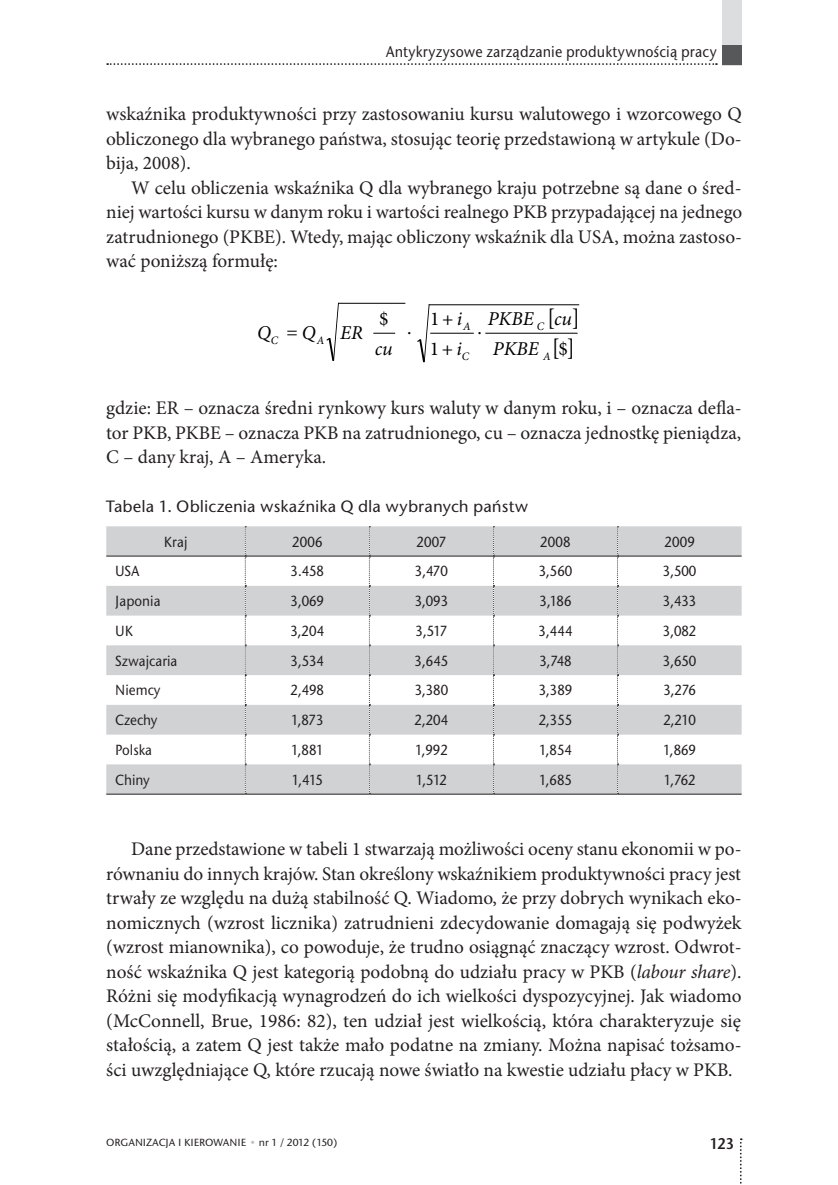
<style>
.page{position:relative;width:838px;height:1185px;background:#fff}
.page>*{position:absolute;margin:0;border:0;box-sizing:border-box;transform-origin:0 0}
.t1{font:23.45px "Minion Pro";color:#000001}
.t2{font:italic 19.6px "Minion Pro";color:#000001}
.t3{font:19.6px "Minion Pro";color:#000001}
.t4{font:19.25px/24.5px "Minion Pro";color:#231f20;text-align:justify}
.t5{font:500 16.62px "Stone Sans Itc TOT";color:#231f20}
.t6{font:500 15.75px "Stone Sans Itc TOT";letter-spacing:.01em;color:#231f20;scale:.9 1}
.t7{font:15.75px "Stone Sans Itc TOT Semi";color:#231f20;scale:.9 1}
.t8{font:500 14.88px "Stone Sans Itc TOT";color:#231f20;scale:.9 1}
.t9{font:italic 11.38px "Minion Pro";color:#000001}
.t10{font:500 10.5px "Stone Sans Itc TOT";color:#231f20}
.s1{font-style:italic}
.s2{font-size:19.6px}
.s3{font-style:normal}
.s4{color:#bcbdc0}
</style>
<div class="page">
<svg style="left:740px;top:1138px;width:1px;height:46px"></svg>
<div style="left:721px;top:0;width:20px;height:65px;background:#dcdddf"></div>
<svg style="left:107px;top:63px;width:609px;height:2px"></svg>
<div style="left:721px;top:45px;width:20px;height:20px;background:#57585a"></div>
<svg style="left:373px;top:333px;width:22px;height:1px"></svg>
<svg style="left:326px;top:304px;width:13px;height:57px"></svg>
<hr style="left:338px;top:303px;width:67px;height:1px;background:#000001">
<hr style="left:430px;top:333px;width:43px;height:1px;background:#000001">
<hr style="left:485px;top:333px;width:92px;height:1px;background:#000001">
<svg style="left:417px;top:305px;width:12px;height:57px"></svg>
<hr style="left:428px;top:304px;width:151px;height:1px;background:#000001">
<svg style="left:106px;top:526px;width:635px;height:268px"></svg>
<hr style="left:106px;top:556px;width:139px;height:1px;background:#231f20">
<hr style="left:245px;top:556px;width:124px;height:1px;background:#231f20">
<hr style="left:369px;top:556px;width:124px;height:1px;background:#231f20">
<hr style="left:493px;top:556px;width:124px;height:1px;background:#231f20">
<hr style="left:617px;top:556px;width:124px;height:1px;background:#231f20">
<hr style="left:106px;top:794px;width:139px;height:1px;background:#231f20">
<hr style="left:245px;top:794px;width:124px;height:1px;background:#231f20">
<hr style="left:369px;top:794px;width:124px;height:1px;background:#231f20">
<hr style="left:493px;top:794px;width:124px;height:1px;background:#231f20">
<hr style="left:617px;top:794px;width:124px;height:1px;background:#231f20">
<p class="t6" style="left:386px;top:42px;width:369px">Antykryzysowe zarządzanie produktywnością pracy</p>
<p class="t4" style="left:106px;top:102px;width:637px">wskaźnika produktywności przy zastosowaniu kursu walutowego i wzorcowego Q obliczonego dla wybranego państwa, stosując teorię przedstawioną w artykule (Do&shy;bija, 2008).</p>
<p class="t4" style="left:106px;top:175px;width:637px;text-indent:25px">W celu obliczenia wskaźnika Q dla wybranego kraju potrzebne są dane o śred&shy;niej wartości kursu w danym roku i wartości realnego PKB przypadającej na jednego zatrudnionego (PKBE). Wtedy, mając obliczony wskaźnik dla USA, można zastoso&shy;wać poniższą formułę:</p>
<p class="t1" style="left:547px;top:302px;width:34px">[ ]</p>
<p class="t3" style="left:430px;top:335px;width:34px">1+<span class="s1">i</span></p>
<p class="t1" style="left:552px;top:332px;width:25px">[<span class="s2">$</span>]</p>
<p class="t3" style="left:379px;top:306px;width:11px">$</p>
<p class="t3" style="left:430px;top:306px;width:34px">1+<span class="s1">i</span></p>
<p class="t2" style="left:487px;top:305px;width:86px">PKBE cu</p>
<p class="t9" style="left:537px;top:319px;width:9px">C</p>
<p class="t9" style="left:463px;top:319px;width:9px">A</p>
<p class="t2" style="left:257px;top:319px;width:15px">Q</p>
<p class="t2" style="left:286px;top:319px;width:78px"><span class="s3">=</span>Q ER</p>
<p class="t3" style="left:407px;top:314px;width:6px">.</p>
<p class="t3" style="left:477px;top:314px;width:6px">.</p>
<p class="t9" style="left:271px;top:332px;width:9px">C</p>
<p class="t9" style="left:317px;top:332px;width:9px">A</p>
<p class="t2" style="left:492px;top:335px;width:48px">PKBE</p>
<p class="t2" style="left:374px;top:335px;width:19px">cu</p>
<p class="t9" style="left:462px;top:349px;width:9px">C</p>
<p class="t9" style="left:543px;top:349px;width:9px">A</p>
<p class="t4" style="left:106px;top:396px;width:636px">gdzie: ER – oznacza średni rynkowy kurs waluty w danym roku, i – oznacza defla&shy;tor PKB, PKBE – oznacza PKB na zatrudnionego, cu – oznacza jednostkę pieniądza, C – dany kraj, A – Ameryka.</p>
<p class="t5" style="left:106px;top:496px;width:423px">Tabela 1. Obliczenia wskaźnika Q dla wybranych państw</p>
<p class="t8" style="left:164px;top:532px;width:28px">Kraj</p>
<p class="t8" style="left:292px;top:532px;width:35px">2006</p>
<p class="t8" style="left:416px;top:532px;width:35px">2007</p>
<p class="t8" style="left:540px;top:532px;width:35px">2008</p>
<p class="t8" style="left:664px;top:532px;width:35px">2009</p>
<p class="t8" style="left:115px;top:562px;width:29px">USA</p>
<p class="t8" style="left:290px;top:562px;width:39px">3.458</p>
<p class="t8" style="left:415px;top:562px;width:38px">3,470</p>
<p class="t8" style="left:538px;top:562px;width:39px">3,560</p>
<p class="t8" style="left:662px;top:562px;width:39px">3,500</p>
<p class="t8" style="left:115px;top:592px;width:52px">Japonia</p>
<p class="t8" style="left:290px;top:592px;width:39px">3,069</p>
<p class="t8" style="left:414px;top:592px;width:39px">3,093</p>
<p class="t8" style="left:539px;top:592px;width:37px">3,186</p>
<p class="t8" style="left:662px;top:592px;width:39px">3,433</p>
<p class="t8" style="left:115px;top:622px;width:21px">UK</p>
<p class="t8" style="left:290px;top:622px;width:39px">3,204</p>
<p class="t8" style="left:415px;top:622px;width:37px">3,517</p>
<p class="t8" style="left:538px;top:622px;width:39px">3,444</p>
<p class="t8" style="left:662px;top:622px;width:39px">3,082</p>
<p class="t8" style="left:115px;top:651px;width:71px">Szwajcaria</p>
<p class="t8" style="left:290px;top:651px;width:39px">3,534</p>
<p class="t8" style="left:414px;top:651px;width:39px">3,645</p>
<p class="t8" style="left:539px;top:651px;width:37px">3,748</p>
<p class="t8" style="left:662px;top:651px;width:39px">3,650</p>
<p class="t8" style="left:115px;top:681px;width:52px">Niemcy</p>
<p class="t8" style="left:290px;top:681px;width:39px">2,498</p>
<p class="t8" style="left:414px;top:681px;width:39px">3,380</p>
<p class="t8" style="left:538px;top:681px;width:39px">3,389</p>
<p class="t8" style="left:663px;top:681px;width:38px">3,276</p>
<p class="t8" style="left:115px;top:711px;width:49px">Czechy</p>
<p class="t8" style="left:291px;top:711px;width:37px">1,873</p>
<p class="t8" style="left:414px;top:711px;width:39px">2,204</p>
<p class="t8" style="left:538px;top:711px;width:39px">2,355</p>
<p class="t8" style="left:663px;top:711px;width:38px">2,210</p>
<p class="t8" style="left:115px;top:741px;width:42px">Polska</p>
<p class="t8" style="left:291px;top:741px;width:37px">1,881</p>
<p class="t8" style="left:415px;top:741px;width:38px">1,992</p>
<p class="t8" style="left:539px;top:741px;width:38px">1,854</p>
<p class="t8" style="left:663px;top:741px;width:38px">1,869</p>
<p class="t8" style="left:115px;top:770px;width:40px">Chiny</p>
<p class="t8" style="left:292px;top:770px;width:36px">1,415</p>
<p class="t8" style="left:416px;top:770px;width:36px">1,512</p>
<p class="t8" style="left:539px;top:770px;width:38px">1,685</p>
<p class="t8" style="left:663px;top:770px;width:37px">1,762</p>
<p class="t4" style="left:106px;top:837px;width:637px;text-indent:25px">Dane przedstawione w tabeli 1 stwarzają możliwości oceny stanu ekonomii w po&shy;równaniu do innych krajów. Stan określony wskaźnikiem produktywności pracy jest trwały ze względu na dużą stabilność Q. Wiadomo, że przy dobrych wynikach eko&shy;nomicznych (wzrost licznika) zatrudnieni zdecydowanie domagają się podwyżek (wzrost mianownika), co powoduje, że trudno osiągnąć znaczący wzrost. Odwrot&shy;ność wskaźnika Q jest kategorią podobną do udziału pracy w PKB (<span class="s1">labour share</span>).<br>Różni się modyfikacją wynagrodzeń do ich wielkości dyspozycyjnej. Jak wiadomo (McConnell, Brue, 1986: 82), ten udział jest wielkością, która charakteryzuje się stałością, a zatem Q jest także mało podatne na zmiany. Można napisać tożsamo&shy;ści uwzględniające Q, które rzucają nowe światło na kwestie udziału płacy w PKB.</p>
<p class="t10" style="left:106px;top:1136px;width:233px">ORGANIZACJA I --KIEROWANIE <span class="s4">•</span> nr 1 / 2012 (150)</p>
<p class="t7" style="left:709px;top:1134px;width:29px">123</p>
</div>
